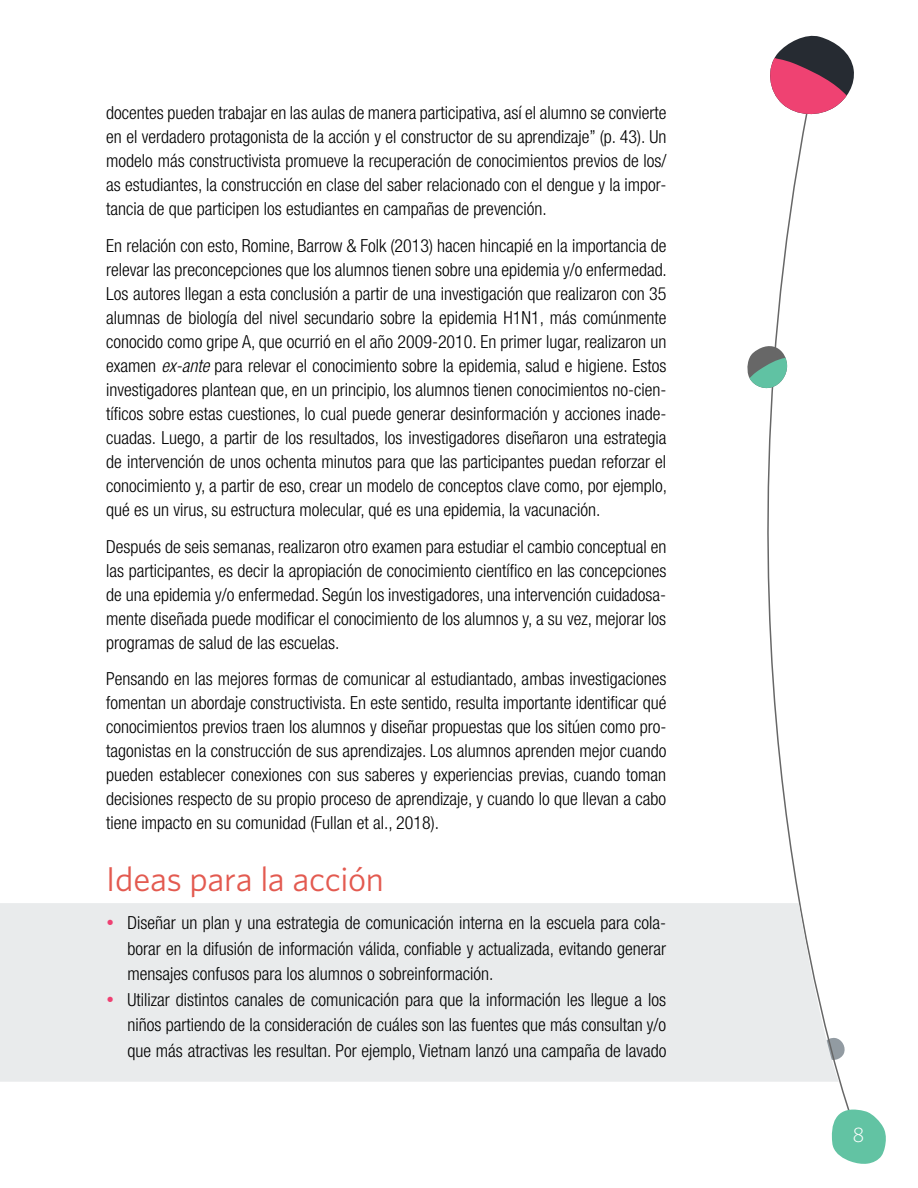
<style>
.page{position:relative;width:918px;height:1188px;background:#fff}
.page>*{position:absolute;margin:0;border:0;box-sizing:border-box;transform-origin:0 0}
.t1{font:34.5px "Whitney";letter-spacing:-.01em;color:#e35a50}
.t2{font:300 21px "Whitney";color:#fff}
.t3{font:300 condensed 18px/24px "Helvetica Neue LT Std";color:#000;text-align:justify}
.s1{font-style:italic}
.s2{color:#ef4072}
</style>
<div class="page">
<svg style="left:767px;top:117px;width:81px;height:988px"></svg>
<svg style="left:770px;top:35px;width:84px;height:82px"></svg>
<svg style="left:831px;top:1105px;width:55px;height:59px"></svg>
<div style="left:0;top:903px;width:839px;height:179px;background:#e9ebec"></div>
<svg style="left:747px;top:344px;width:40px;height:46px"></svg>
<p class="t3" style="left:106px;top:101px;width:562px">docentes pueden trabajar en las aulas de manera participativa, así el alumno se convierte en el verdadero protagonista de la acción y el constructor de su aprendizaje” (p. 43). Un modelo más constructivista promueve la recuperación de conocimientos previos de los/ as estudiantes, la construcción en clase del saber relacionado con el dengue y la impor&shy;tancia de que participen los estudiantes en campañas de prevención.</p>
<p class="t3" style="left:106px;top:233px;width:562px">En relación con esto, Romine, Barrow &amp; Folk (2013) hacen hincapié en la importancia de relevar las preconcepciones que los alumnos tienen sobre una epidemia y/o enfermedad.<br>Los autores llegan a esta conclusión a partir de una investigación que realizaron con 35 alumnas de biología del nivel secundario sobre la epidemia H1N1, más comúnmente conocido como gripe A, que ocurrió en el año 2009-2010. En primer lugar, realizaron un examen <span class="s1">ex-ante</span> para relevar el conocimiento sobre la epidemia, salud e higiene. Estos investigadores plantean que, en un principio, los alumnos tienen conocimientos no-cien&shy;tíficos sobre estas cuestiones, lo cual puede generar desinformación y acciones inade&shy;cuadas. Luego, a partir de los resultados, los investigadores diseñaron una estrategia de intervención de unos ochenta minutos para que las participantes puedan reforzar el conocimiento y, a partir de eso, crear un modelo de conceptos clave como, por ejemplo, qué es un virus, su estructura molecular, qué es una epidemia, la vacunación.</p>
<p class="t3" style="left:106px;top:534px;width:562px">Después de seis semanas, realizaron otro examen para estudiar el cambio conceptual en las participantes, es decir la apropiación de conocimiento científico en las concepciones de una epidemia y/o enfermedad. Según los investigadores, una intervención cuidadosa&shy;mente diseñada puede modificar el conocimiento de los alumnos y, a su vez, mejorar los programas de salud de las escuelas.</p>
<p class="t3" style="left:106px;top:667px;width:562px">Pensando en las mejores formas de comunicar al estudiantado, ambas investigaciones fomentan un abordaje constructivista. En este sentido, resulta importante identificar qué conocimientos previos traen los alumnos y diseñar propuestas que los sitúen como pro&shy;tagonistas en la construcción de sus aprendizajes. Los alumnos aprenden mejor cuando pueden establecer conexiones con sus saberes y experiencias previas, cuando toman decisiones respecto de su propio proceso de aprendizaje, y cuando lo que llevan a cabo tiene impacto en su comunidad (Fullan et al., 2018).</p>
<h1 class="t1" style="left:106px;top:859px;width:279px">Ideas para la acción</h1>
<p class="t3" style="left:128px;top:910px;width:540px;line-height:25.5px;text-indent:-21px"><span class="s2">•</span> Diseñar un plan y una estrategia de comunicación interna en la escuela para cola&shy;borar en la difusión de información válida, confiable y actualizada, evitando generar mensajes confusos para los alumnos o sobreinformación.</p>
<p class="t3" style="left:128px;top:986px;width:540px;line-height:25.5px;text-indent:-21px"><span class="s2">•</span> Utilizar distintos canales de comunicación para que la información les llegue a los niños partiendo de la consideración de cuáles son las fuentes que más consultan y/o que más atractivas les resultan. Por ejemplo, Vietnam lanzó una campaña de lavado</p>
<p class="t2" style="left:853px;top:1122px;width:14px">8</p>
</div>
